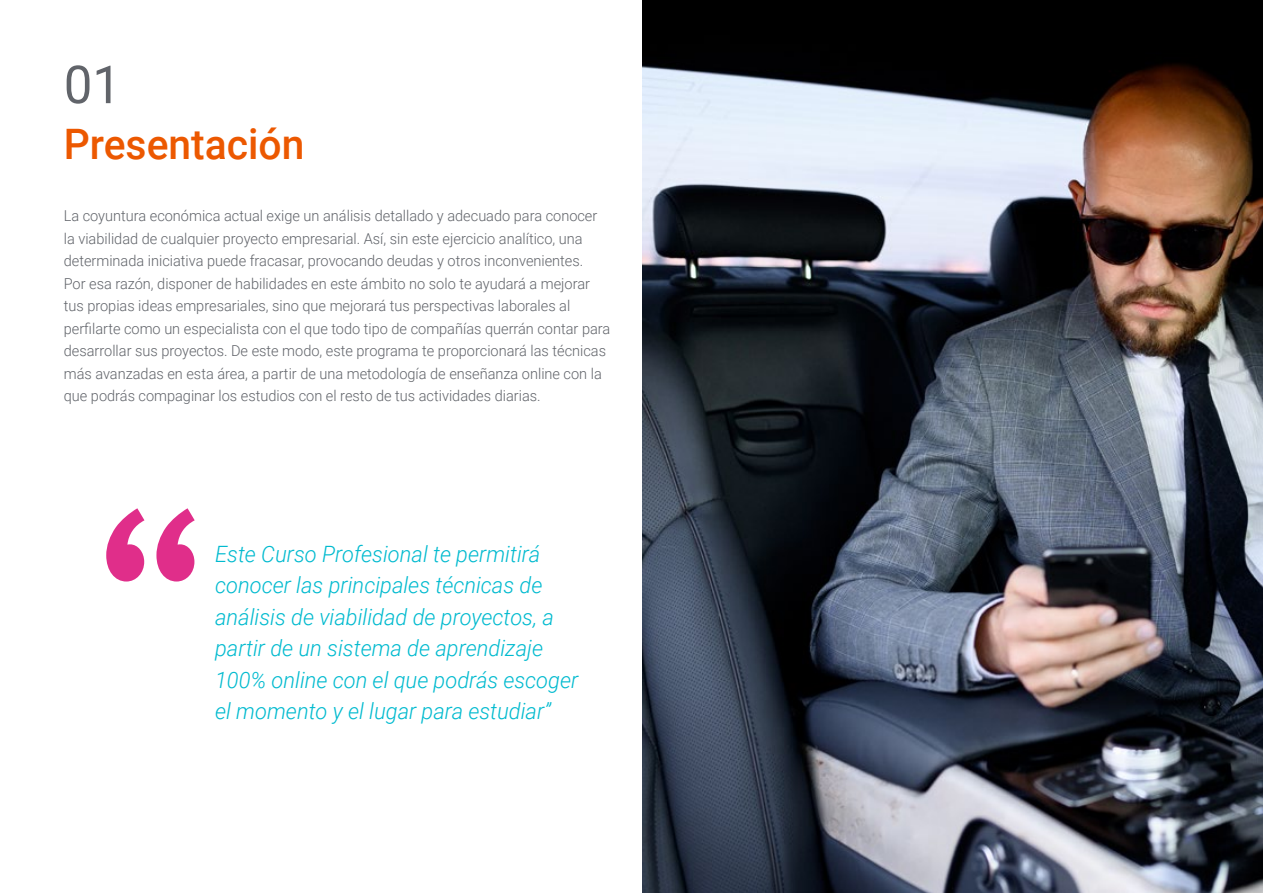
<style>
.page{position:relative;width:1263px;height:893px;background:#fff}
.page>*{position:absolute;margin:0;border:0;box-sizing:border-box;transform-origin:0 0}
.t1{font:52.5px "Roboto";color:#61646a}
.t2{font:500 42px "Roboto";color:#ec5800}
.t3{font:italic 300 22.5px/31.5px "Roboto";color:#00bacf}
.t4{font:300 15px/22.5px "Roboto";color:#61646a}
</style>
<div class="page">
<svg style="left:106px;top:508px;width:89px;height:73px"></svg>
<img style="left:642px;top:0;width:621px;height:893px">
<h1 class="t1" style="left:64px;top:48px;width:59px">01</h1>
<h2 class="t2" style="left:64px;top:115px;width:242px">Presentación</h2>
<p class="t4" style="left:64px;top:204px;width:548px">La coyuntura económica actual exige un análisis detallado y adecuado para conocer la viabilidad de cualquier proyecto empresarial. Así, sin este ejercicio analítico, una determinada iniciativa puede fracasar, provocando deudas y otros inconvenientes.<br>Por esa razón, disponer de habilidades en este ámbito no solo te ayudará a mejorar tus propias ideas empresariales, sino que mejorará tus perspectivas laborales al perfilarte como un especialista con el que todo tipo de compañías querrán contar para desarrollar sus proyectos. De este modo, este programa te proporcionará las técnicas más avanzadas en esta área, a partir de una metodología de enseñanza online con la que podrás compaginar los estudios con el resto de tus actividades diarias.</p>
<h3 class="t3" style="left:215px;top:537px;width:365px">Este Curso Profesional te permitirá conocer las principales técnicas de análisis de viabilidad de proyectos, a partir de un sistema de aprendizaje 100% online con el que podrás escoger el momento y el lugar para estudiar”</h3>
</div>
